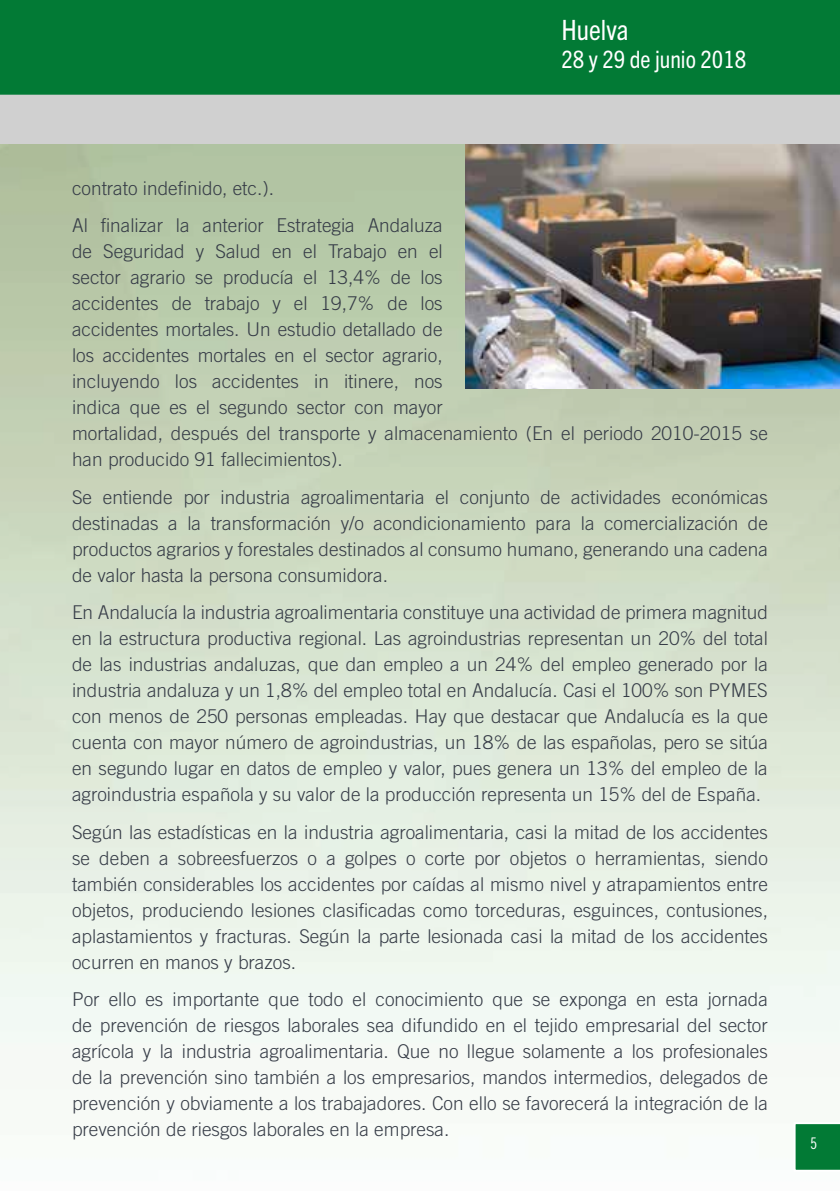
<style>
.page{position:relative;width:840px;height:1191px;background:#fff}
.page>*{position:absolute;margin:0;border:0;box-sizing:border-box;transform-origin:0 0}
.t1{font:condensed 28px "Trade Gothic Next LT Pro";color:#fff}
.t2{font:condensed 24px "Trade Gothic Next LT Pro";color:#fff}
.t3{font:300 19px/26px "Trade Gothic LT Std";color:#363c47;text-align:justify}
.t4{font:16px "Trade Gothic LT Std Cn 18";color:#fff}
</style>
<div class="page">
<div style="left:0;top:94px;width:839px;height:50px;background:#d0d0d0"></div>
<div style="left:0;top:0;width:839px;height:95px;background:#027a35"></div>
<img style="left:0;top:144px;width:839px;height:899px">
<img style="left:465px;top:144px;width:374px;height:244px">
<div style="left:795px;top:1124px;width:44px;height:46px;background:#027a35"></div>
<h1 class="t1" style="left:561px;top:11px;width:69px">Huelva</h1>
<p class="t2" style="left:561px;top:43px;width:186px">28 y 29 de junio 2018</p>
<p class="t3" style="left:72px;top:169px;width:372px;line-height:37.4px">contrato indefinido, etc.).<br>Al finalizar la anterior Estrategia Andaluza</p>
<p class="t3" style="left:72px;top:238px;width:697px;text-align:left">de Seguridad y Salud en el Trabajo en el<br>sector agrario se producía el 13,4% de los<br>accidentes de trabajo y el 19,7% de los<br>accidentes mortales. Un estudio detallado de<br>los accidentes mortales en el sector agrario,<br>incluyendo los accidentes in itinere, nos<br>indica que es el segundo sector con mayor<br>mortalidad, después del transporte y almacenamiento (En el periodo 2010-2015 se han producido 91 fallecimientos).</p>
<p class="t3" style="left:72px;top:484px;width:697px">Se entiende por industria agroalimentaria el conjunto de actividades económicas destinadas a la transformación y/o acondicionamiento para la comercialización de productos agrarios y forestales destinados al consumo humano, generando una cadena de valor hasta la persona consumidora.</p>
<p class="t3" style="left:72px;top:599px;width:697px">En Andalucía la industria agroalimentaria constituye una actividad de primera magnitud en la estructura productiva regional. Las agroindustrias representan un 20% del total de las industrias andaluzas, que dan empleo a un 24% del empleo generado por la industria andaluza y un 1,8% del empleo total en Andalucía. Casi el 100% son PYMES con menos de 250 personas empleadas. Hay que destacar que Andalucía es la que cuenta con mayor número de agroindustrias, un 18% de las españolas, pero se sitúa en segundo lugar en datos de empleo y valor, pues genera un 13% del empleo de la agroindustria española y su valor de la producción representa un 15% del de España.</p>
<p class="t3" style="left:72px;top:818px;width:697px">Según las estadísticas en la industria agroalimentaria, casi la mitad de los accidentes se deben a sobreesfuerzos o a golpes o corte por objetos o herramientas, siendo también considerables los accidentes por caídas al mismo nivel y atrapamientos entre objetos, produciendo lesiones clasificadas como torceduras, esguinces, contusiones, aplastamientos y fracturas. Según la parte lesionada casi la mitad de los accidentes ocurren en manos y brazos.</p>
<p class="t3" style="left:72px;top:985px;width:697px">Por ello es importante que todo el conocimiento que se exponga en esta jornada de prevención de riesgos laborales sea difundido en el tejido empresarial del sector agrícola y la industria agroalimentaria. Que no llegue solamente a los profesionales de la prevención sino también a los empresarios, mandos intermedios, delegados de prevención y obviamente a los trabajadores. Con ello se favorecerá la integración de la prevención de riesgos laborales en la empresa.</p>
<p class="t4" style="left:809px;top:1133px;width:9px">5</p>
</div>
